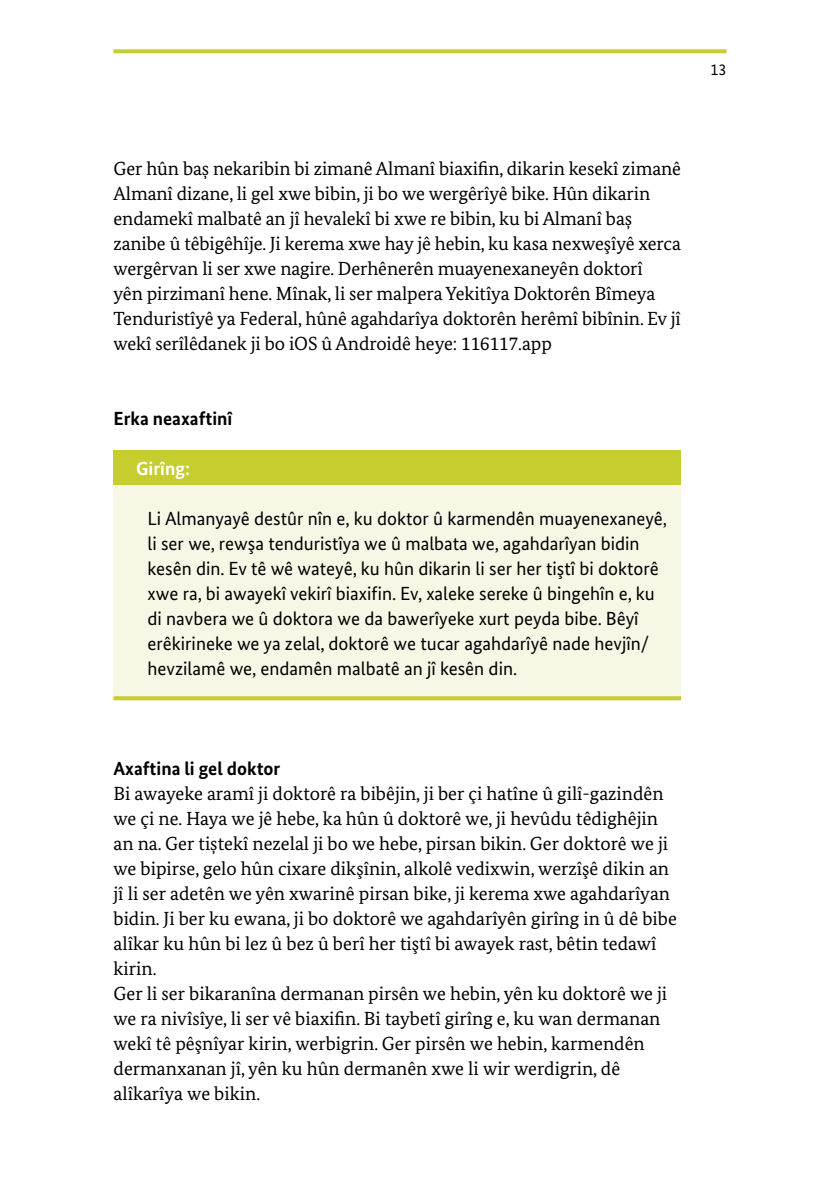
<style>
.page{position:relative;width:840px;height:1191px;background:#fff}
.page>*{position:absolute;margin:0;border:0;box-sizing:border-box;transform-origin:0 0}
.P_Fließtext_Serif{font:19px/25px "Bundes Serif";letter-spacing:-.005em;color:#000}
.P_Kasten{font:19px/25px "Bundes Sans";color:#000}
.P_Fließtext_Serif-2{font:700 19px "Bundes Sans";color:#000}
.t1{font:700 19px "Bundes Sans";color:#fff}
.t2{font:16px "Bundes Sans";color:#000}
</style>
<div class="page">
<svg style="left:113px;top:49px;width:613px;height:4px;background:#cad140"></svg>
<div style="left:113px;top:474px;width:567px;height:226px;background:#f7f7e6"></div>
<svg style="left:113px;top:696px;width:567px;height:4px;background:#c9cf3a"></svg>
<div style="left:113px;top:450px;width:567px;height:34px;background:#c6cd2f"></div>
<p class="t2" style="left:710px;top:60px;width:17px">13</p>
<p class="P_Fließtext_Serif" style="left:113px;top:156px;width:568px">Ger hûn baș nekaribin bi zimanê Almanî biaxifin, dikarin kesekî zimanê Almanî dizane, li gel xwe bibin, ji bo we wergêrîyê bike. Hûn dikarin endamekî malbatê an jî hevalekî bi xwe re bibin, ku bi Almanî baș zanibe û têbigêhîje. Ji kerema xwe hay jê hebin, ku kasa nexweşîyê xerca wergêrvan li ser xwe nagire. Derhênerên muayenexaneyên doktorî<br>yên pirzimanî hene. Mînak, li ser malpera Yekitîya Doktorên Bîmeya Tenduristîyê ya Federal, hûnê agahdarîya doktorên herêmî bibînin. Ev jî wekî serîlêdanek ji bo iOS û Androidê heye: 116117.app</p>
<p class="P_Fließtext_Serif-2" style="left:113px;top:407px;width:120px">Erka neaxaftinî</p>
<p class="t1" style="left:136px;top:457px;width:55px">Girîng:</p>
<p class="P_Kasten" style="left:147px;top:506px;width:521px">Li Almanyayê destûr nîn e, ku doktor û karmendên muayenexaneyê, li ser we, rewşa tenduristîya we û malbata we, agahdarîyan bidin kesên din. Ev tê wê wateyê, ku hûn dikarin li ser her tiştî bi doktorê xwe ra, bi awayekî vekirî biaxifin. Ev, xaleke sereke û bingehîn e, ku di navbera we û doktora we da bawerîyeke xurt peyda bibe. Bêyî erêkirineke we ya zelal, doktorê we tucar agahdarîyê nade hevjîn/ hevzilamê we, endamên malbatê an jî kesên din.</p>
<p class="P_Fließtext_Serif-2" style="left:113px;top:757px;width:168px">Axaftina li gel doktor</p>
<p class="P_Fließtext_Serif" style="left:113px;top:781px;width:564px">Bi awayeke aramî ji doktorê ra bibêjin, ji ber çi hatîne û gilî-gazindên we çi ne. Haya we jê hebe, ka hûn û doktorê we, ji hevûdu têdighêjin an na. Ger tiștekî nezelal ji bo we hebe, pirsan bikin. Ger doktorê we ji we bipirse, gelo hûn cixare dikşînin, alkolê vedixwin, werzîşê dikin an jî li ser adetên we yên xwarinê pirsan bike, ji kerema xwe agahdarîyan bidin. Ji ber ku ewana, ji bo doktorê we agahdarîyên girîng in û dê bibe alîkar ku hûn bi lez û bez û berî her tiştî bi awayek rast, bêtin tedawî kirin.</p>
<p class="P_Fließtext_Serif" style="left:113px;top:981px;width:555px">Ger li ser bikaranîna dermanan pirsên we hebin, yên ku doktorê we ji we ra nivîsîye, li ser vê biaxifin. Bi taybetî girîng e, ku wan dermanan wekî tê pêşnîyar kirin, werbigrin. Ger pirsên we hebin, karmendên dermanxanan jî, yên ku hûn dermanên xwe li wir werdigrin, dê alîkarîya we bikin.</p>
</div>
